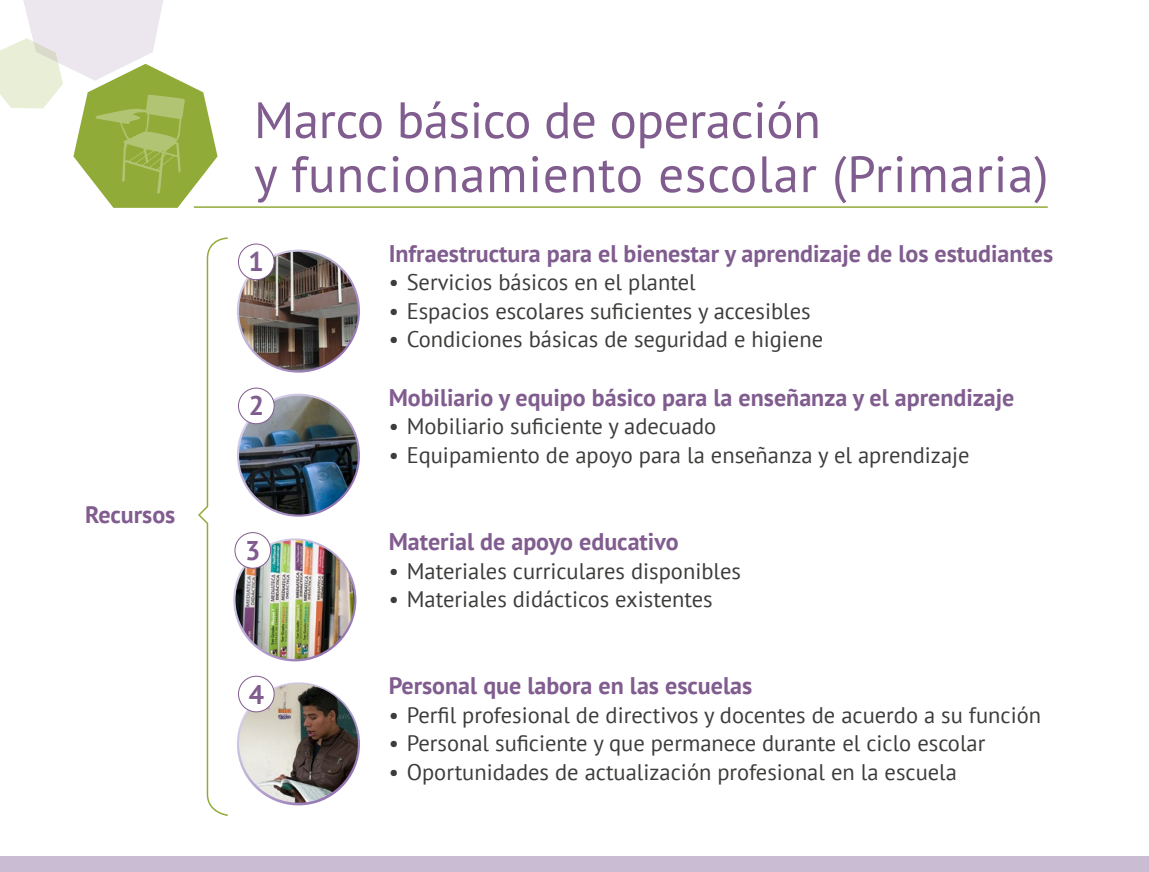
<style>
.page{position:relative;width:1149px;height:872px;background:#fff}
.page>*{position:absolute;margin:0;border:0;box-sizing:border-box;transform-origin:0 0}
.t1{font:51px/54px "PT Sans";letter-spacing:.015em;color:#805c8f}
.t2{font:700 27px "PT Sans";color:#805c8f}
.t3{font:700 24px "PT Sans";color:#805c8f}
.t4{font:22.5px "PT Sans";color:#3c3c3b}
</style>
<div class="page">
<div style="left:0;top:856px;width:1148px;height:15px;background:#cabcd2"></div>
<svg style="left:0;top:0;width:217px;height:208px"></svg>
<hr style="left:194px;top:206px;width:853px;height:2px;background:#91ab38">
<svg style="left:237px;top:250px;width:123px;height:123px"></svg>
<img style="left:239px;top:252px;width:119px;height:118px;border-radius:59px">
<div style="left:238px;top:244px;width:36px;height:36px;background:#fff;border-radius:50%"></div>
<div style="left:238px;top:244px;width:36px;height:36px;border:1px solid #805c8f;border-radius:50%"></div>
<svg style="left:237px;top:394px;width:123px;height:123px"></svg>
<img style="left:239px;top:396px;width:119px;height:118px;border-radius:59px">
<div style="left:238px;top:388px;width:36px;height:36px;background:#fff;border-radius:50%"></div>
<div style="left:238px;top:388px;width:36px;height:36px;border:1px solid #805c8f;border-radius:50%"></div>
<svg style="left:233px;top:538px;width:123px;height:123px"></svg>
<img style="left:235px;top:540px;width:119px;height:119px;border-radius:59px">
<div style="left:235px;top:532px;width:35px;height:36px;background:#fff;border-radius:50%"></div>
<div style="left:235px;top:532px;width:36px;height:36px;border:1px solid #805c8f;border-radius:50%"></div>
<svg style="left:237px;top:682px;width:123px;height:123px"></svg>
<img style="left:239px;top:684px;width:119px;height:118px;border-radius:59px">
<div style="left:238px;top:676px;width:36px;height:36px;background:#fff;border-radius:50%"></div>
<div style="left:238px;top:676px;width:36px;height:36px;border:1px solid #805c8f;border-radius:50%"></div>
<svg style="left:198px;top:237px;width:30px;height:579px"></svg>
<p class="t3" style="left:85px;top:498px;width:92px">Recursos</p>
<h1 class="t1" style="left:254px;top:92px;width:795px">Marco básico de operación<br>y funcionamiento escolar (Primaria)</h1>
<p class="t2" style="left:248px;top:244px;width:17px">1</p>
<p class="t2" style="left:248px;top:388px;width:17px">2</p>
<p class="t2" style="left:245px;top:532px;width:17px">3</p>
<p class="t2" style="left:248px;top:676px;width:17px">4</p>
<p class="t3" style="left:388px;top:237px;width:665px">Infraestructura para el bienestar y aprendizaje de los estudiantes</p>
<p class="t4" style="left:388px;top:268px;width:308px">• Servicios básicos en el plantel</p>
<p class="t4" style="left:388px;top:296px;width:423px">• Espacios escolares suficientes y accesibles</p>
<p class="t4" style="left:388px;top:325px;width:436px">• Condiciones básicas de seguridad e higiene</p>
<p class="t3" style="left:388px;top:381px;width:627px">Mobiliario y equipo básico para la enseñanza y el aprendizaje</p>
<p class="t4" style="left:388px;top:412px;width:329px">• Mobiliario suficiente y adecuado</p>
<p class="t4" style="left:388px;top:440px;width:582px">• Equipamiento de apoyo para la enseñanza y el aprendizaje</p>
<p class="t3" style="left:388px;top:525px;width:291px">Material de apoyo educativo</p>
<p class="t4" style="left:388px;top:556px;width:354px">• Materiales curriculares disponibles</p>
<p class="t4" style="left:388px;top:584px;width:325px">• Materiales didácticos existentes</p>
<p class="t3" style="left:388px;top:669px;width:365px">Personal que labora en las escuelas</p>
<p class="t4" style="left:388px;top:700px;width:653px">• Perfil profesional de directivos y docentes de acuerdo a su función</p>
<p class="t4" style="left:388px;top:728px;width:598px">• Personal suficiente y que permanece durante el ciclo escolar</p>
<p class="t4" style="left:388px;top:757px;width:569px">• Oportunidades de actualización profesional en la escuela</p>
</div>
